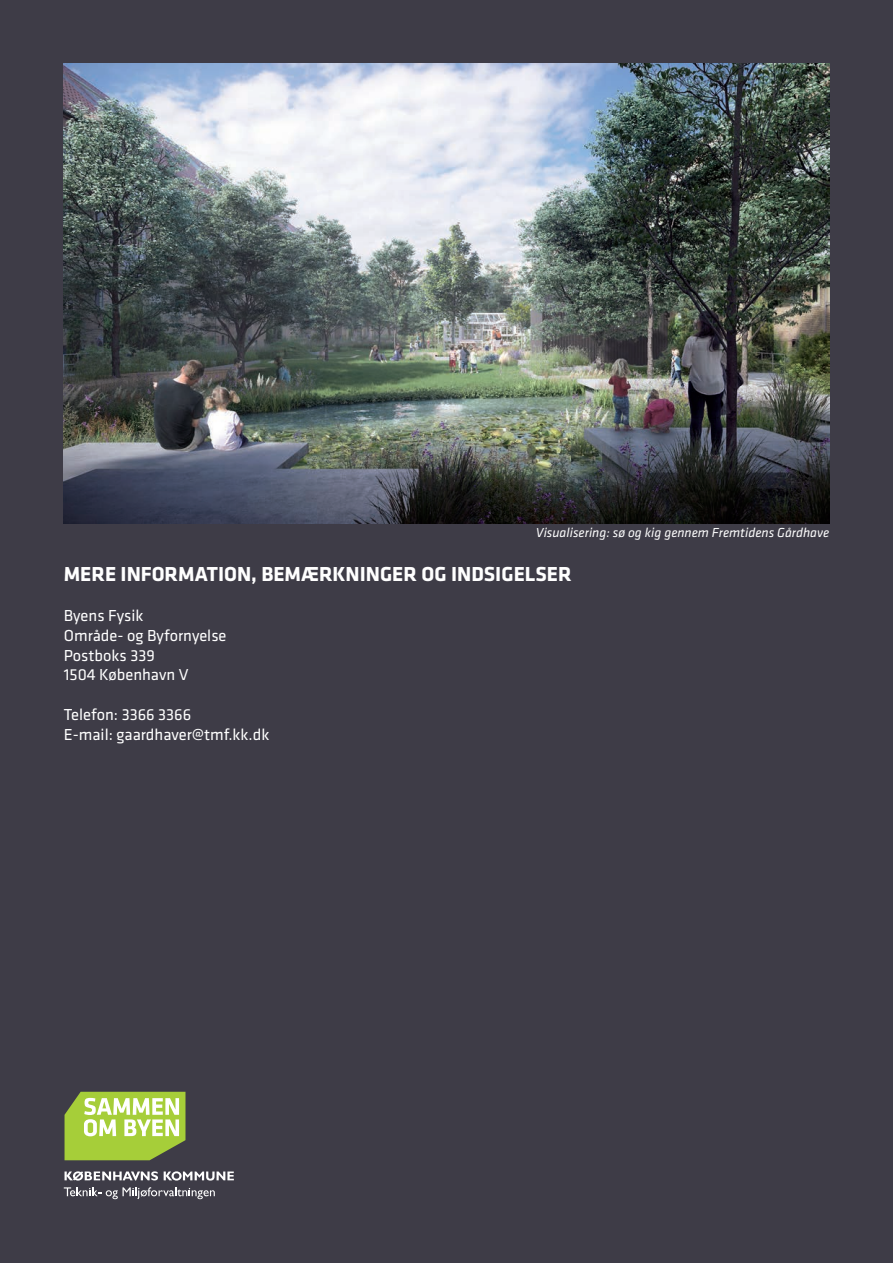
<style>
.page{position:relative;width:893px;height:1263px;background:#3e3c47}
.page>*{position:absolute;margin:0;border:0;box-sizing:border-box;transform-origin:0 0}
.t1{font:700 21px "Klavika";color:#fff}
.t2{font:16.5px/19.8px "Klavika";color:#fff}
.t3{font:italic 13.5px "Klavika";color:#fff}
</style>
<div class="page">
<img style="left:64px;top:64px;width:765px;height:459px">
<svg style="left:65px;top:1092px;width:120px;height:68px;background:#b2cf64"></svg>
<svg style="left:164px;top:1171px;width:70px;height:9px"></svg>
<svg style="left:65px;top:1171px;width:93px;height:9px"></svg>
<svg style="left:64px;top:1187px;width:151px;height:12px"></svg>
<p class="t3" style="left:536px;top:528px;width:295px">Visualisering: sø og kig gennem Fremtidens Gårdhave</p>
<p class="t1" style="left:64px;top:563px;width:509px">MERE INFORMATION, BEMÆRKNINGER OG INDSIGELSER</p>
<p class="t2" style="left:64px;top:606px;width:164px">Byens Fysik<br>Område- og Byfornyelse<br>Postboks 339<br>1504 København V</p>
<p class="t2" style="left:64px;top:705px;width:207px">Telefon: 3366 3366<br>E-mail: gaardhaver@tmf.kk.dk</p>
</div>
